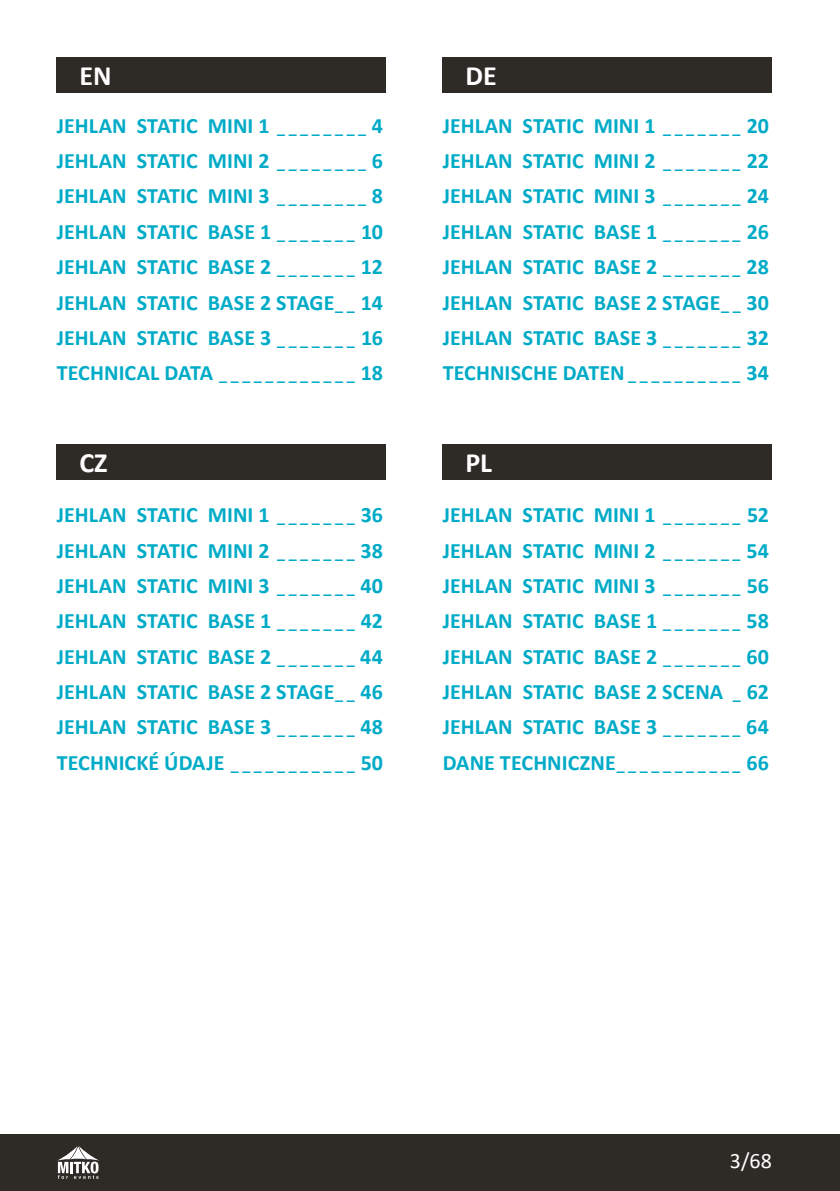
<style>
.page{position:relative;width:840px;height:1191px;background:#fff}
.page>*{position:absolute;margin:0;border:0;box-sizing:border-box;transform-origin:0 0}
.t1{font:700 28px "Calibri";color:#fff}
.t2{font:700 22px/35.4px "Calibri";letter-spacing:.005em;color:#00abc7;text-align:justify}
.t3{font:22px "Calibri";color:#fff}
.s1{font-size:16px}
</style>
<div class="page">
<div style="left:0;top:1134px;width:839px;height:57px;background:#2e2a26"></div>
<svg style="left:57px;top:1146px;width:42px;height:32px"></svg>
<div style="left:57px;top:57px;width:329px;height:36px;background:#2e2a26"></div>
<div style="left:442px;top:57px;width:329px;height:36px;background:#2e2a26"></div>
<div style="left:57px;top:444px;width:329px;height:36px;background:#2e2a26"></div>
<div style="left:442px;top:444px;width:329px;height:36px;background:#2e2a26"></div>
<p class="t1" style="left:79px;top:56px;width:34px">EN</p>
<p class="t1" style="left:465px;top:56px;width:33px">DE</p>
<p class="t2" style="left:57px;top:107px;width:328px">JEHLAN STATIC MINI 1 <span class="s1">_ _ _ _ _ _ _ _</span> 4<br>JEHLAN STATIC MINI 2 <span class="s1">_ _ _ _ _ _ _ _</span> 6<br>JEHLAN STATIC MINI 3 <span class="s1">_ _ _ _ _ _ _ _</span> 8<br>JEHLAN STATIC BASE 1 <span class="s1">_ _ _ _ _ _ _</span> 10<br>JEHLAN STATIC BASE 2 <span class="s1">_ _ _ _ _ _ _</span> 12<br>JEHLAN STATIC BASE 2 STAGE <span class="s1">_ _</span> 14<br>JEHLAN STATIC BASE 3 <span class="s1">_ _ _ _ _ _ _</span> 16<br>TECHNICAL DATA <span class="s1">_ _ _ _ _ _ _ _ _ _ _ _</span> 18</p>
<p class="t2" style="left:442px;top:107px;width:328px">JEHLAN STATIC MINI 1 <span class="s1">_ _ _ _ _ _ _</span> 20<br>JEHLAN STATIC MINI 2 <span class="s1">_ _ _ _ _ _ _</span> 22<br>JEHLAN STATIC MINI 3 <span class="s1">_ _ _ _ _ _ _</span> 24<br>JEHLAN STATIC BASE 1 <span class="s1">_ _ _ _ _ _ _</span> 26<br>JEHLAN STATIC BASE 2 <span class="s1">_ _ _ _ _ _ _</span> 28<br>JEHLAN STATIC BASE 2 STAGE <span class="s1">_ _</span> 30<br>JEHLAN STATIC BASE 3 <span class="s1">_ _ _ _ _ _ _</span> 32<br>TECHNISCHE DATEN <span class="s1">_ _ _ _ _ _ _ _ _ _</span> 34</p>
<p class="t1" style="left:79px;top:443px;width:30px">CZ</p>
<p class="t1" style="left:465px;top:443px;width:28px">PL</p>
<p class="t2" style="left:57px;top:497px;width:328px">JEHLAN STATIC MINI 1 <span class="s1">_ _ _ _ _ _ _</span> 36<br>JEHLAN STATIC MINI 2 <span class="s1">_ _ _ _ _ _ _</span> 38<br>JEHLAN STATIC MINI 3 <span class="s1">_ _ _ _ _ _ _</span> 40<br>JEHLAN STATIC BASE 1 <span class="s1">_ _ _ _ _ _ _</span> 42<br>JEHLAN STATIC BASE 2 <span class="s1">_ _ _ _ _ _ _</span> 44<br>JEHLAN STATIC BASE 2 STAGE <span class="s1">_ _</span> 46<br>JEHLAN STATIC BASE 3 <span class="s1">_ _ _ _ _ _ _</span> 48<br>TECHNICKÉ ÚDAJE <span class="s1">_ _ _ _ _ _ _ _ _ _ _</span> 50</p>
<p class="t2" style="left:442px;top:497px;width:328px">JEHLAN STATIC MINI 1 <span class="s1">_ _ _ _ _ _ _</span> 52<br>JEHLAN STATIC MINI 2 <span class="s1">_ _ _ _ _ _ _</span> 54<br>JEHLAN STATIC MINI 3 <span class="s1">_ _ _ _ _ _ _</span> 56<br>JEHLAN STATIC BASE 1 <span class="s1">_ _ _ _ _ _ _</span> 58<br>JEHLAN STATIC BASE 2 <span class="s1">_ _ _ _ _ _ _</span> 60<br>JEHLAN STATIC BASE 2 SCENA <span class="s1">_</span> 62<br>JEHLAN STATIC BASE 3 <span class="s1">_ _ _ _ _ _ _</span> 64<br>DANE TECHNICZNE <span class="s1">_ _ _ _ _ _ _ _ _ _ _</span> 66</p>
<p class="t3" style="left:729px;top:1145px;width:43px">3/68</p>
</div>
